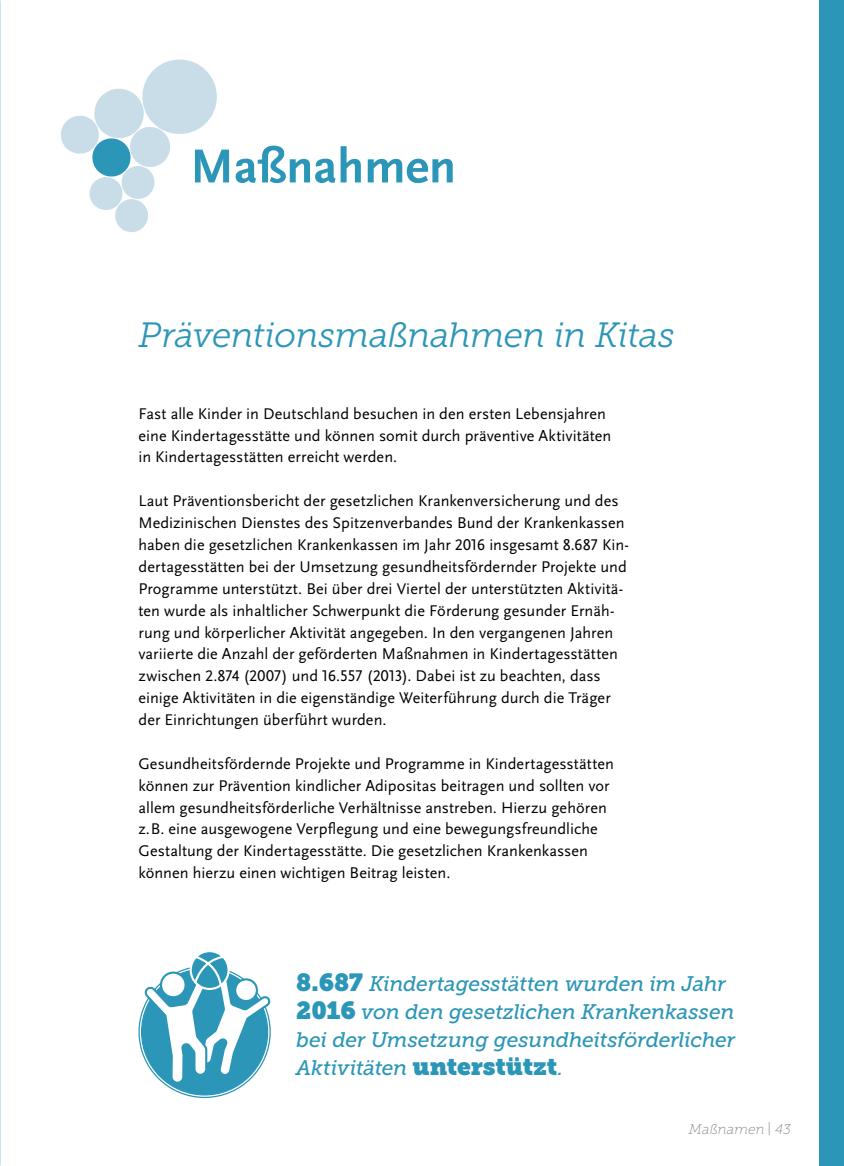
<style>
.page{position:relative;width:844px;height:1166px;background:#fff}
.page>*{position:absolute;margin:0;border:0;box-sizing:border-box;transform-origin:0 0}
.t1{font:italic 35px "Museo Slab 300";letter-spacing:-.015em;color:#2b96b7}
.t2{font:italic 21px/28px "Museo Slab 500";letter-spacing:-.015em;color:#2b96b7}
.t3{font:16.1px/21.9px "Scala Sans Pro";letter-spacing:.005em;color:#000}
.t4{font:italic 14px "Museo Slab 100";letter-spacing:.01em;color:#878786}
.s1{font-family:"Museo Slab";font-style:normal;font-size:24.5px}
</style>
<div class="page">
<div style="left:819px;top:0;width:24px;height:1166px;background:#2b96b7"></div>
<div style="left:142px;top:969px;width:125px;height:126px;background:#2b96b7;border-radius:50%"></div>
<svg style="left:142px;top:952px;width:129px;height:133px"></svg>
<svg style="left:61px;top:60px;width:168px;height:172px"></svg>
<svg style="left:235px;top:146px;width:126px;height:37px"></svg>
<svg style="left:367px;top:159px;width:85px;height:24px"></svg>
<h1 class="t1" style="left:138px;top:316px;width:537px">Präventionsmaßnahmen in Kitas</h1>
<p class="t3" style="left:138px;top:403px;width:474px">Fast alle Kinder in Deutschland besuchen in den ersten Lebensjahren eine Kindertagesstätte und können somit durch präventive Aktivitäten in Kindertagesstätten erreicht werden.</p>
<p class="t3" style="left:138px;top:490px;width:492px">Laut Präventionsbericht der gesetzlichen Krankenversicherung und des Medizinischen Dienstes des Spitzenverbandes Bund der Krankenkassen haben die gesetzlichen Krankenkassen im Jahr 2016 insgesamt 8.687 Kin&shy;dertagesstätten bei der Umsetzung gesundheitsfördernder Projekte und Programme unterstützt. Bei über drei Viertel der unterstützten Aktivitä&shy;ten wurde als inhaltlicher Schwerpunkt die Förderung gesunder Ernäh&shy;rung und körperlicher Aktivität angegeben. In den vergangenen Jahren variierte die Anzahl der geförderten Maßnahmen in Kindertagesstätten zwischen 2.874 (2007) und 16.557 (2013). Dabei ist zu beachten, dass einige Aktivitäten in die eigenständige Weiterführung durch die Träger der Einrichtungen überführt wurden.</p>
<p class="t3" style="left:138px;top:752px;width:477px">Gesundheitsfördernde Projekte und Programme in Kindertagesstätten können zur Prävention kindlicher Adipositas beitragen und sollten vor allem gesundheitsförderliche Verhältnisse anstreben. Hierzu gehören z.B. eine ausgewogene Verpflegung und eine bewegungsfreundliche Gestaltung der Kindertagesstätte. Die gesetzlichen Krankenkassen können hierzu einen wichtigen Beitrag leisten.</p>
<h2 class="t2" style="left:296px;top:970px;width:440px"><span class="s1">8.687</span> Kindertagesstätten wurden im Jahr <span class="s1">2016</span> von den gesetzlichen Krankenkassen bei der Umsetzung gesundheitsförderlicher Aktivitäten <span class="s1">unterstützt</span>.</h2>
<p class="t4" style="left:688px;top:1121px;width:103px">Maßnamen | 43</p>
</div>
